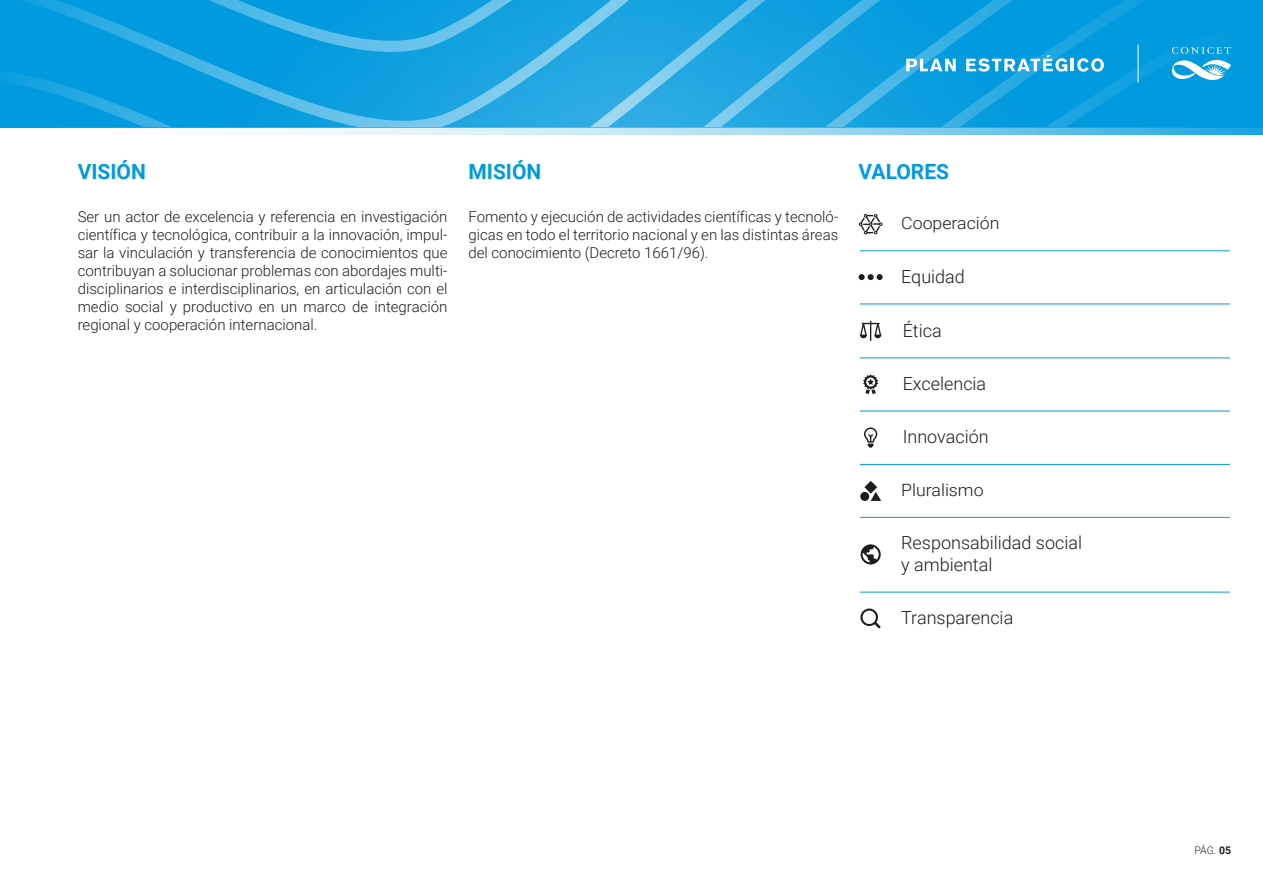
<style>
.page{position:relative;width:1263px;height:893px;background:#fff}
.page>*{position:absolute;margin:0;border:0;box-sizing:border-box;transform-origin:0 0}
.t1{font:700 21px "Roboto";color:#009ade}
.t2{font:300 18px/21.6px "Roboto";color:#1d1d1b}
.t3{font:300 16.95px "Roboto";color:#1d1d1b;scale:1.05 1}
.t4{font:300 15px/18px "Roboto";color:#1d1d1b;text-align:justify}
.t5{font:300 10.5px "Roboto";color:#1d1d1b}
.s1{font-weight:700}
</style>
<div class="page">
<svg style="left:0;top:0;width:703px;height:127px;background:#1aa3e0"></svg>
<svg style="left:0;top:127px;width:1263px;height:8px"></svg>
<svg style="left:859px;top:274px;width:24px;height:6px"></svg>
<svg style="left:863px;top:374px;width:15px;height:21px"></svg>
<svg style="left:860px;top:544px;width:21px;height:20px"></svg>
<svg style="left:860px;top:321px;width:21px;height:20px"></svg>
<svg style="left:860px;top:608px;width:21px;height:21px"></svg>
<div style="left:860px;top:492px;width:9px;height:9px;background:#1d1d1b;border-radius:50%"></div>
<svg style="left:864px;top:481px;width:17px;height:20px"></svg>
<svg style="left:864px;top:427px;width:13px;height:21px"></svg>
<svg style="left:859px;top:214px;width:23px;height:20px"></svg>
<hr style="left:860px;top:251px;width:370px;height:1px;background:#009ade">
<hr style="left:860px;top:304px;width:370px;height:1px;background:#009ade">
<hr style="left:860px;top:358px;width:370px;height:1px;background:#009ade">
<hr style="left:860px;top:411px;width:370px;height:1px;background:#009ade">
<hr style="left:860px;top:464px;width:370px;height:1px;background:#009ade">
<hr style="left:860px;top:517px;width:370px;height:1px;background:#009ade">
<hr style="left:860px;top:592px;width:370px;height:1px;background:#009ade">
<svg style="left:703px;top:0;width:560px;height:127px;background:#16a2e0"></svg>
<h1 class="t1" style="left:78px;top:156px;width:70px">VISIÓN</h1>
<h1 class="t1" style="left:468px;top:156px;width:74px">MISIÓN</h1>
<p class="t4" style="left:78px;top:207px;width:371px">Ser un actor de excelencia y referencia en investigación científica y tecnológica, contribuir a la innovación, impul&shy;sar la vinculación y transferencia de conocimientos que contribuyan a solucionar problemas con abordajes multi&shy;disciplinarios e interdisciplinarios, en articulación con el medio social y productivo en un marco de integración regional y cooperación internacional.</p>
<p class="t4" style="left:468px;top:207px;width:371px">Fomento y ejecución de actividades científicas y tecnoló&shy;gicas en todo el territorio nacional y en las distintas áreas del conocimiento (Decreto 1661/96).</p>
<h1 class="t1" style="left:859px;top:156px;width:92px">VALORES</h1>
<p class="t3" style="left:901px;top:212px;width:95px">Cooperación</p>
<p class="t2" style="left:901px;top:265px;width:65px">Equidad</p>
<p class="t2" style="left:903px;top:319px;width:40px">Ética</p>
<p class="t2" style="left:903px;top:372px;width:85px">Excelencia</p>
<p class="t2" style="left:903px;top:425px;width:87px">Innovación</p>
<p class="t3" style="left:901px;top:478px;width:80px">Pluralismo</p>
<p class="t2" style="left:901px;top:531px;width:182px">Responsabilidad social y ambiental</p>
<p class="t2" style="left:901px;top:606px;width:114px">Transparencia</p>
<p class="t5" style="left:1194px;top:843px;width:38px">PÁG. <span class="s1">05</span></p>
</div>
